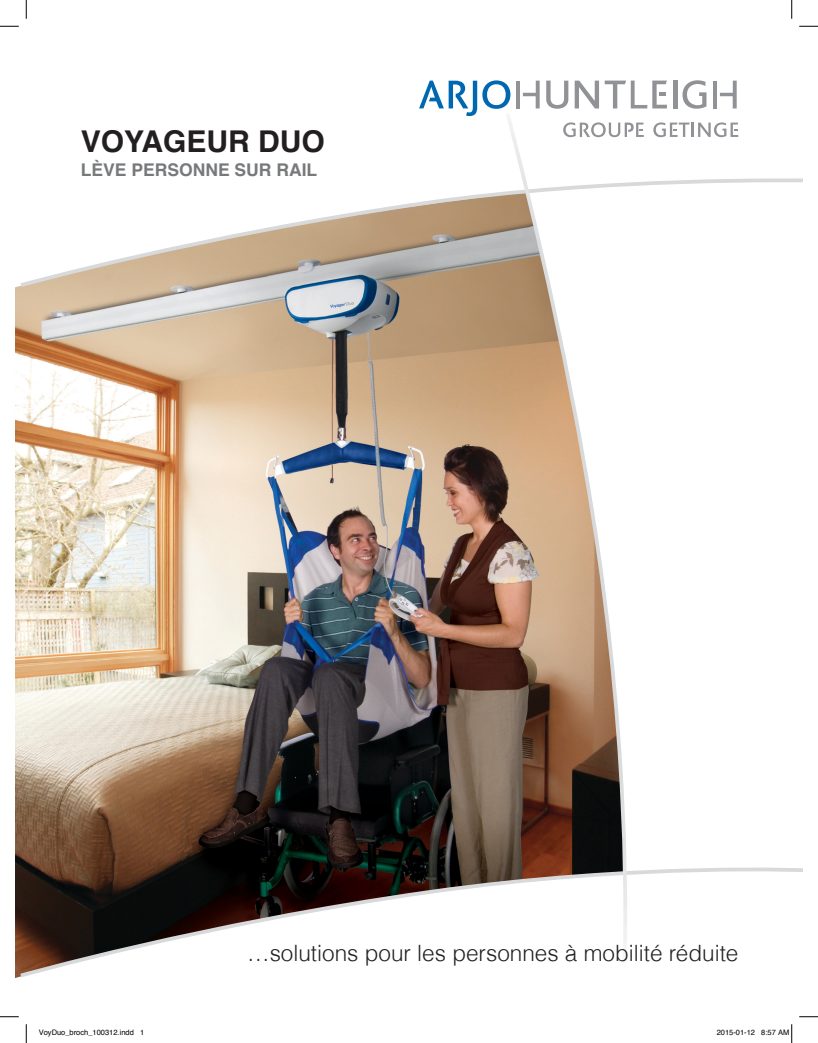
<style>
.page{position:relative;width:818px;height:1043px;background:#fff}
.page>*{position:absolute;margin:0;border:0;box-sizing:border-box;transform-origin:0 0}
.t1{font:700 30px "Helvetica";color:#231f20}
.t2{font:300 22.5px "Helvetica";color:#231f20}
.t3{font:700 17.5px "Helvetica";color:#77797b}
.t4{font:7.5px "Helvetica";color:#000}
</style>
<div class="page">
<img style="left:15px;top:287px;width:488px;height:691px">
<svg style="left:653px;top:122px;width:85px;height:15px"></svg>
<hr style="left:516px;top:81px;width:4px;height:27px;background:#919295">
<svg style="left:523px;top:81px;width:16px;height:27px"></svg>
<svg style="left:546px;top:81px;width:22px;height:28px"></svg>
<svg style="left:419px;top:80px;width:91px;height:36px"></svg>
<svg style="left:574px;top:81px;width:93px;height:27px"></svg>
<div style="left:673px;top:80px;width:5px;height:28px;background:#919295"></div>
<svg style="left:682px;top:80px;width:24px;height:29px"></svg>
<hr style="left:713px;top:81px;width:4px;height:27px;background:#919295">
<svg style="left:720px;top:81px;width:16px;height:27px"></svg>
<svg style="left:640px;top:122px;width:3px;height:15px"></svg>
<svg style="left:17px;top:862px;width:785px;height:116px"></svg>
<svg style="left:17px;top:178px;width:785px;height:111px"></svg>
<svg style="left:503px;top:110px;width:137px;height:868px"></svg>
<svg style="left:0;top:25px;width:19px;height:2px"></svg>
<svg style="left:799px;top:25px;width:19px;height:2px"></svg>
<svg style="left:0;top:1016px;width:19px;height:1px"></svg>
<svg style="left:799px;top:1016px;width:19px;height:1px"></svg>
<svg style="left:25px;top:0;width:2px;height:19px"></svg>
<svg style="left:25px;top:1024px;width:2px;height:18px"></svg>
<svg style="left:791px;top:0;width:1px;height:19px"></svg>
<svg style="left:791px;top:1024px;width:1px;height:18px"></svg>
<h1 class="t1" style="left:81px;top:117px;width:245px">VOYAGEUR DUO</h1>
<p class="t3" style="left:81px;top:156px;width:238px">LÈVE PERSONNE SUR RAIL</p>
<p class="t2" style="left:247px;top:934px;width:492px">…solutions pour les personnes à mobilité réduite</p>
<p class="t4" style="left:39px;top:1027px;width:107px">VoyDuo_broch_100312.indd 1</p>
<p class="t4" style="left:716px;top:1027px;width:74px">2015-01-12 8:57 AM</p>
</div>
